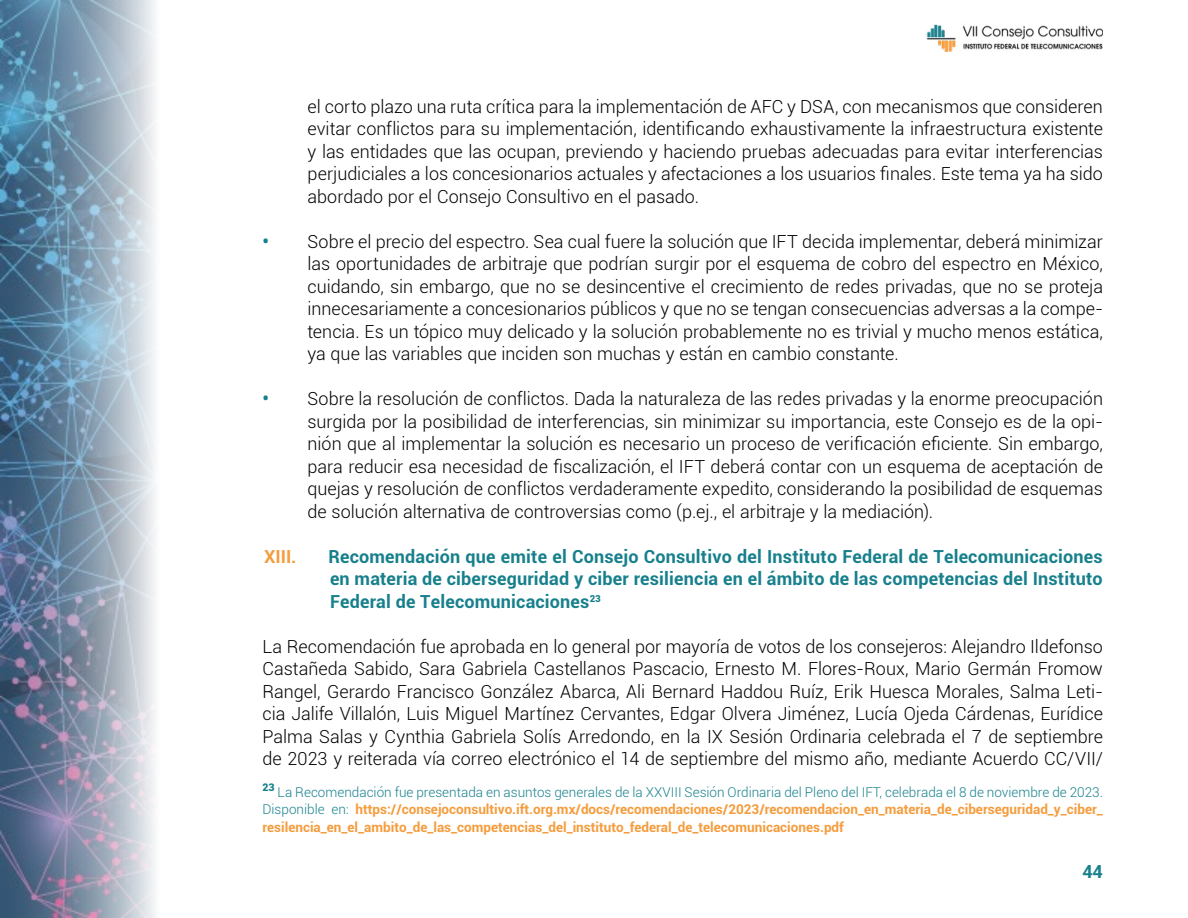
<style>
.page{position:relative;width:1188px;height:918px;background:#fff}
.page>*{position:absolute;margin:0;border:0;box-sizing:border-box;transform-origin:0 0}
.t1{font:300 18px/22.5px "Roboto";color:#000;text-align:justify}
.t2{font:700 18px/22.5px "Roboto";letter-spacing:.01em;color:#17808c;text-align:justify}
.t3{font:700 18px "Roboto";color:#f59c3c}
.t4{font:700 13.5px/18px "Roboto";color:#f59c3c;text-align:justify}
.s1{font-weight:700;color:#17808c}
.s2{font-weight:300;color:#17808c}
</style>
<div class="page">
<img style="left:0;top:0;width:155px;height:918px">
<img style="left:926px;top:24px;width:177px;height:28px">
<p class="t1" style="left:308px;top:94px;width:797px">el corto plazo una ruta crítica para la implementación de AFC y DSA, con mecanismos que consideren evitar conflictos para su implementación, identificando exhaustivamente la infraestructura existente y las entidades que las ocupan, previendo y haciendo pruebas adecuadas para evitar interferencias perjudiciales a los concesionarios actuales y afectaciones a los usuarios finales. Este tema ya ha sido abordado por el Consejo Consultivo en el pasado.</p>
<p class="t1" style="left:308px;top:229px;width:797px;text-indent:-45px"><span class="s1">•</span> Sobre el precio del espectro. Sea cual fuere la solución que IFT decida implementar, deberá minimizar las oportunidades de arbitraje que podrían surgir por el esquema de cobro del espectro en México, cuidando, sin embargo, que no se desincentive el crecimiento de redes privadas, que no se proteja innecesariamente a concesionarios públicos y que no se tengan consecuencias adversas a la compe&shy;tencia. Es un tópico muy delicado y la solución probablemente no es trivial y mucho menos estática, ya que las variables que inciden son muchas y están en cambio constante.</p>
<p class="t1" style="left:308px;top:387px;width:797px;text-indent:-45px"><span class="s1">•</span> Sobre la resolución de conflictos. Dada la naturaleza de las redes privadas y la enorme preocupación surgida por la posibilidad de interferencias, sin minimizar su importancia, este Consejo es de la opi&shy;nión que al implementar la solución es necesario un proceso de verificación eficiente. Sin embargo, para reducir esa necesidad de fiscalización, el IFT deberá contar con un esquema de aceptación de quejas y resolución de conflictos verdaderamente expedito, considerando la posibilidad de esquemas de solución alternativa de controversias como (p.ej., el arbitraje y la mediación).</p>
<p class="t3" style="left:264px;top:543px;width:34px">XIII.</p>
<p class="t2" style="left:329px;top:544px;width:776px">Recomendación que emite el Consejo Consultivo del Instituto Federal de Telecomunicaciones en materia de ciberseguridad y ciber resiliencia en el ámbito de las competencias del Instituto Federal de Telecomunicaciones<sup>23</sup></p>
<p class="t1" style="left:262px;top:634px;width:842px">La Recomendación fue aprobada en lo general por mayoría de votos de los consejeros: Alejandro Ildefonso Castañeda Sabido, Sara Gabriela Castellanos Pascacio, Ernesto M. Flores-Roux, Mario Germán Fromow Rangel, Gerardo Francisco González Abarca, Ali Bernard Haddou Ruíz, Erik Huesca Morales, Salma Leti&shy;cia Jalife Villalón, Luis Miguel Martínez Cervantes, Edgar Olvera Jiménez, Lucía Ojeda Cárdenas, Eurídice Palma Salas y Cynthia Gabriela Solís Arredondo, en la IX Sesión Ordinaria celebrada el 7 de septiembre de 2023 y reiterada vía correo electrónico el 14 de septiembre del mismo año, mediante Acuerdo CC/VII/</p>
<p class="t4" style="left:262px;top:782px;width:842px"><sup>23</sup> <span class="s2">La Recomendación fue presentada en asuntos generales de la XXVIII Sesión Ordinaria del Pleno del IFT, celebrada el 8 de noviembre de 2023.<br>Disponible en:</span> https://consejoconsultivo.ift.org.mx/docs/recomendaciones/2023/recomendacion_en_materia_de_ciberseguridad_y_ciber_ resilencia_en_el_ambito_de_las_competencias_del_instituto_federal_de_telecomunicaciones.pdf</p>
<p class="t2" style="left:1082px;top:859px;width:22px">44</p>
</div>
